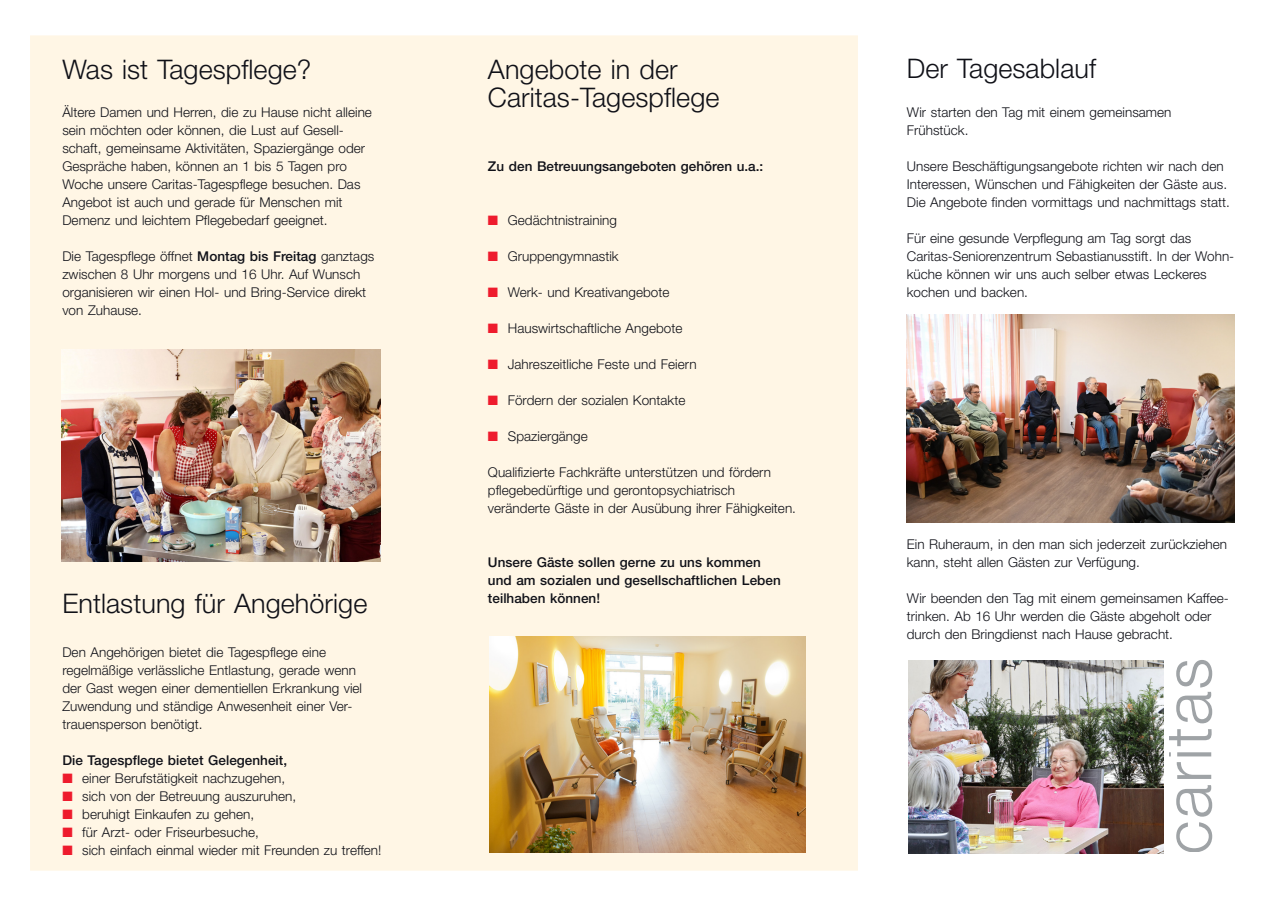
<style>
.page{position:relative;width:1280px;height:910px;background:#fff}
.page>*{position:absolute;margin:0;border:0;box-sizing:border-box;transform-origin:0 0}
._003-Headline-Innens{font:300 27px/28.5px "Helvetica Neue";letter-spacing:.005em;color:#101118}
._005-Fließtext{font:300 13.5px/18px "Helvetica Neue";letter-spacing:.005em;color:#101118}
._004b_Subheadline-In{font:500 13.5px/18px "Helvetica Neue";letter-spacing:.005em;color:#101118}
._004-Subheadline-Inn{font:500 13.5px "Helvetica Neue";letter-spacing:.005em;color:#101118}
._005-Fließtext-2{font:500 13.5px "Helvetica Neue";letter-spacing:.005em;color:#101118}
.s1{font-weight:500}
.s2{color:#ee1b2d}
</style>
<div class="page">
<div style="left:30px;top:35px;width:828px;height:836px;background:#fff6e5"></div>
<img style="left:907px;top:315px;width:327px;height:208px">
<img style="left:61px;top:349px;width:319px;height:213px">
<img style="left:909px;top:661px;width:254px;height:193px">
<svg style="left:1176px;top:785px;width:36px;height:67px"></svg>
<svg style="left:1176px;top:762px;width:35px;height:17px"></svg>
<svg style="left:1177px;top:752px;width:34px;height:4px"></svg>
<svg style="left:1169px;top:729px;width:43px;height:17px"></svg>
<svg style="left:1176px;top:660px;width:36px;height:63px"></svg>
<img style="left:489px;top:637px;width:317px;height:216px">
<p class="_003-Headline-Innens" style="left:62px;top:54px;width:251px">Was ist Tagespflege?</p>
<p class="_005-Fließtext" style="left:62px;top:102px;width:311px">Ältere Damen und Herren, die zu Hause nicht alleine sein möchten oder können, die Lust auf Gesell&shy;schaft, gemeinsame Aktivitäten, Spaziergänge oder Gespräche haben, können an 1 bis 5 Tagen pro Woche unsere Caritas-Tagespflege besuchen. Das Angebot ist auch und gerade für Menschen mit Demenz und leichtem Pflegebedarf geeignet.</p>
<p class="_005-Fließtext" style="left:62px;top:246px;width:313px">Die Tagespflege öffnet <span class="s1">Montag bis Freitag</span> ganztags zwischen 8 Uhr morgens und 16 Uhr. Auf Wunsch organisieren wir einen Hol- und Bring-Service direkt von Zuhause.</p>
<p class="_003-Headline-Innens" style="left:62px;top:589px;width:306px">Entlastung für Angehörige</p>
<p class="_005-Fließtext" style="left:62px;top:642px;width:301px">Den Angehörigen bietet die Tagespflege eine regelmäßige verlässliche Entlastung, gerade wenn der Gast wegen einer dementiellen Erkrankung viel Zuwendung und ständige Anwesenheit einer Ver&shy;trauensperson benötigt.</p>
<p class="_005-Fließtext-2" style="left:62px;top:752px;width:226px">Die Tagespflege bietet Gelegenheit,</p>
<p class="_005-Fließtext" style="left:62px;top:768px;width:224px"><span class="s2">■</span> einer Berufstätigkeit nachzugehen,</p>
<p class="_005-Fließtext" style="left:62px;top:786px;width:235px"><span class="s2">■</span> sich von der Betreuung auszuruhen,</p>
<p class="_005-Fließtext" style="left:62px;top:804px;width:193px"><span class="s2">■</span> beruhigt Einkaufen zu gehen,</p>
<p class="_005-Fließtext" style="left:62px;top:822px;width:198px"><span class="s2">■</span> für Arzt- oder Friseurbesuche,</p>
<p class="_005-Fließtext" style="left:62px;top:840px;width:321px"><span class="s2">■</span> sich einfach einmal wieder mit Freunden zu treffen!</p>
<p class="_003-Headline-Innens" style="left:488px;top:54px;width:233px">Angebote in der<br>Caritas-Tagespflege</p>
<p class="_004-Subheadline-Inn" style="left:488px;top:158px;width:277px">Zu den Betreuungsangeboten gehören u.a.:</p>
<p class="_005-Fließtext" style="left:488px;top:210px;width:131px"><span class="s2">■</span> Gedächtnistraining</p>
<p class="_005-Fließtext" style="left:488px;top:246px;width:132px"><span class="s2">■</span> Gruppengymnastik</p>
<p class="_005-Fließtext" style="left:488px;top:282px;width:183px"><span class="s2">■</span> Werk- und Kreativangebote</p>
<p class="_005-Fließtext" style="left:488px;top:318px;width:196px"><span class="s2">■</span> Hauswirtschaftliche Angebote</p>
<p class="_005-Fließtext" style="left:488px;top:354px;width:210px"><span class="s2">■</span> Jahreszeitliche Feste und Feiern</p>
<p class="_005-Fließtext" style="left:488px;top:390px;width:199px"><span class="s2">■</span> Fördern der sozialen Kontakte</p>
<p class="_005-Fließtext" style="left:488px;top:426px;width:101px"><span class="s2">■</span> Spaziergänge</p>
<p class="_005-Fließtext" style="left:488px;top:462px;width:284px">Qualifizierte Fachkräfte unterstützen und fördern</p>
<p class="_005-Fließtext" style="left:488px;top:480px;width:249px">pflegebedürftige und gerontopsychiatrisch</p>
<p class="_005-Fließtext" style="left:488px;top:498px;width:310px">veränderte Gäste in der Ausübung ihrer Fähigkeiten.</p>
<p class="_004b_Subheadline-In" style="left:488px;top:553px;width:294px">Unsere Gäste sollen gerne zu uns kommen und am sozialen und gesellschaftlichen Leben teilhaben können!</p>
<p class="_003-Headline-Innens" style="left:907px;top:53px;width:191px">Der Tagesablauf</p>
<p class="_005-Fließtext" style="left:907px;top:102px;width:266px">Wir starten den Tag mit einem gemeinsamen<br>Frühstück.</p>
<p class="_005-Fließtext" style="left:907px;top:156px;width:325px">Unsere Beschäftigungsangebote richten wir nach den<br>Interessen, Wünschen und Fähigkeiten der Gäste aus.<br>Die Angebote finden vormittags und nachmittags statt.</p>
<p class="_005-Fließtext" style="left:907px;top:228px;width:329px">Für eine gesunde Verpflegung am Tag sorgt das Caritas-Seniorenzentrum Sebastianusstift. In der Wohn&shy;küche können wir uns auch selber etwas Leckeres kochen und backen.</p>
<p class="_005-Fließtext" style="left:907px;top:534px;width:322px">Ein Ruheraum, in den man sich jederzeit zurückziehen kann, steht allen Gästen zur Verfügung.</p>
<p class="_005-Fließtext" style="left:907px;top:588px;width:323px">Wir beenden den Tag mit einem gemeinsamen Kaffee&shy;trinken. Ab 16 Uhr werden die Gäste abgeholt oder durch den Bringdienst nach Hause gebracht.</p>
</div>
